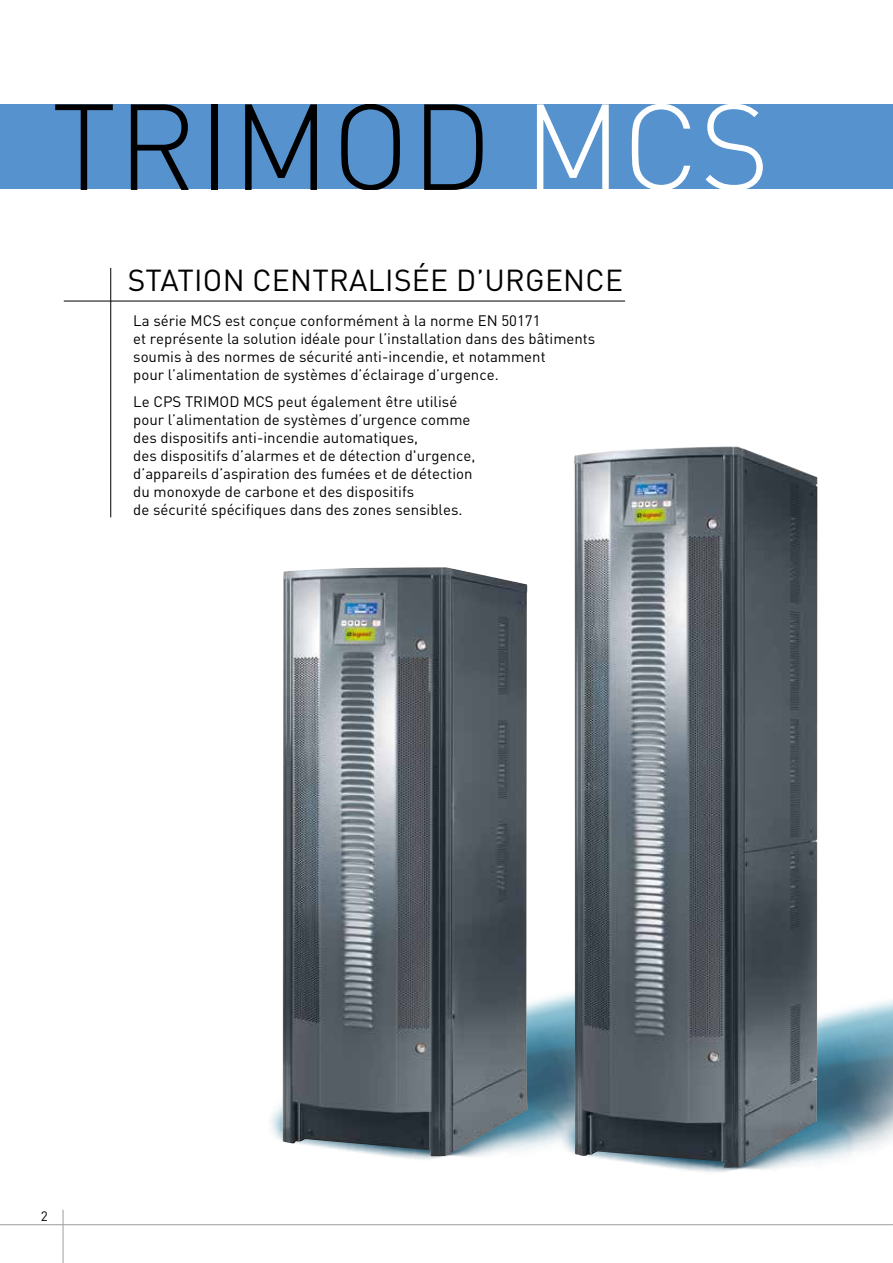
<style>
.page{position:relative;width:893px;height:1263px;background:#fff}
.page>*{position:absolute;margin:0;border:0;box-sizing:border-box;transform-origin:0 0}
.t1{font:300 120.15px "DIN Pro";letter-spacing:.01em;color:#000}
.t2{font:30px "DIN Pro";letter-spacing:.01em;color:#000}
.t3{font:15px/18px "DIN Pro";color:#000}
.t4{font:13.5px "DIN Pro";color:#000}
.s1{color:#fff}
</style>
<div class="page">
<div style="left:0;top:105px;width:893px;height:84px;background:#5692ce"></div>
<hr style="left:0;top:1224px;width:893px;height:1px;background:#9d9d9c">
<hr style="left:63px;top:1210px;width:1px;height:53px;background:#9d9d9c">
<hr style="left:64px;top:301px;width:561px;height:1px;background:#000">
<hr style="left:110px;top:268px;width:1px;height:249px;background:#000">
<img style="left:142px;top:774px;width:751px;height:452px">
<img style="left:283px;top:567px;width:244px;height:589px">
<img style="left:574px;top:446px;width:243px;height:721px">
<h1 class="t1" style="left:52px;top:65px;width:720px">TRIMOD <span class="s1">MCS</span></h1>
<h2 class="t2" style="left:128px;top:260px;width:497px">STATION CENTRALISÉE D’URGENCE</h2>
<p class="t3" style="left:133px;top:311px;width:464px">La série MCS est conçue conformément à la norme EN 50171<br>et représente la solution idéale pour l’installation dans des bâtiments soumis à des normes de sécurité anti-incendie, et notamment<br>pour l’alimentation de systèmes d’éclairage d’urgence.</p>
<p class="t3" style="left:133px;top:392px;width:344px">Le CPS TRIMOD MCS peut également être utilisé pour l’alimentation de systèmes d’urgence comme des dispositifs anti-incendie automatiques,<br>des dispositifs d’alarmes et de détection d'urgence, d’appareils d’aspiration des fumées et de détection du monoxyde de carbone et des dispositifs<br>de sécurité spécifiques dans des zones sensibles.</p>
<p class="t4" style="left:41px;top:1206px;width:9px">2</p>
</div>
